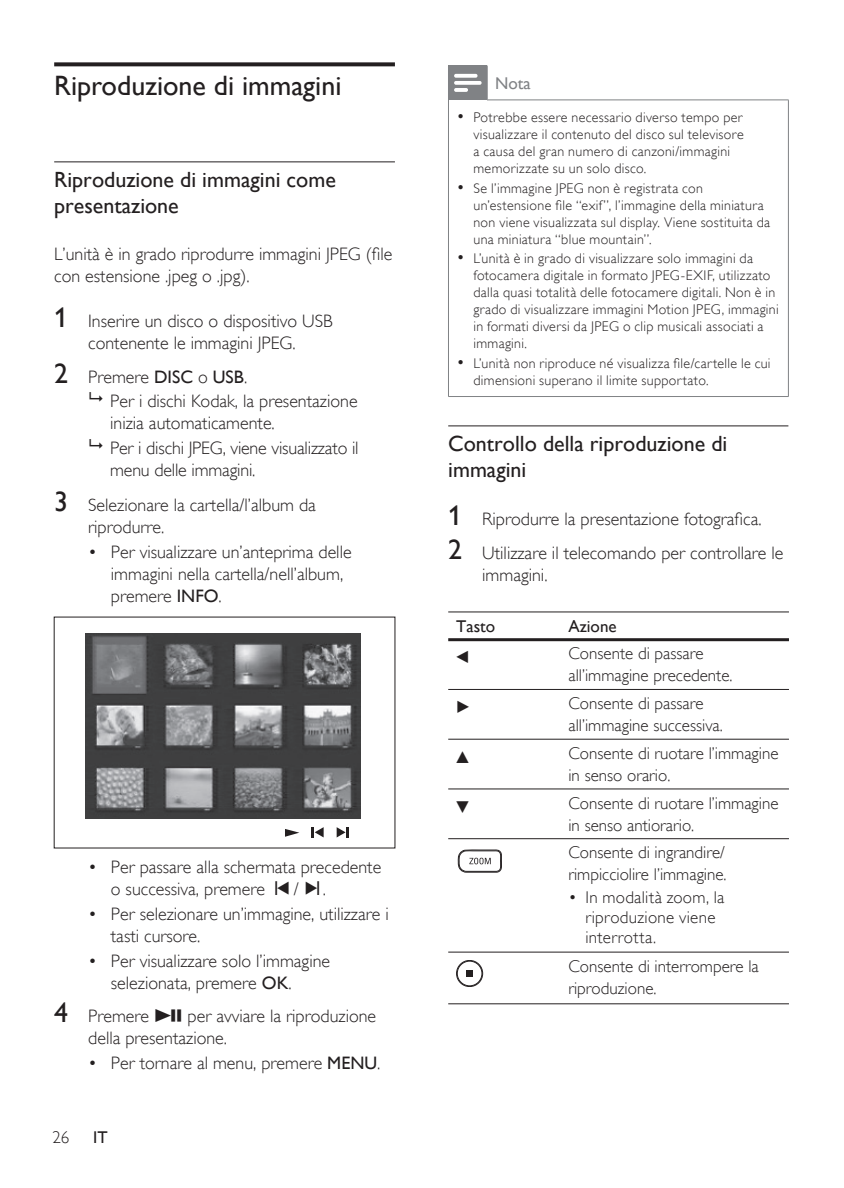
<style>
.page{position:relative;width:844px;height:1188px;background:#fff}
.page>*{position:absolute;margin:0;border:0;box-sizing:border-box;transform-origin:0 0}
.t1{font:28px "Gill Sans Alt One WGL";color:#231f20}
.t2{font:22px/26px "Gill Sans Alt One WGL";color:#231f20}
.t3{font:18px/22px "Gill Sans Alt One WGL Light";color:#231f20}
.t4{font:17px/22px "Gill Sans Alt One WGL Light";color:#231f20}
.t5{font:17px/20px "Gill Sans Alt One WGL Light";letter-spacing:.02em;color:#231f20}
.t6{font:17px "Gill Sans Alt One WGL";color:#231f20}
.t7{font:17px "Gill Sans Alt One WGL";color:#808285}
.t8{font:17px "Sony PS Common";color:#231f20}
.t9{font:14px/17px "Gill Sans Alt One WGL Light";letter-spacing:.025em;color:#231f20}
.s1{font-family:"Gill Sans Alt One WGL";font-size:28px}
.s2{font-family:"Gill Sans Alt One WGL"}
.s3{font-family:"Sony PS Common"}
.s4{font-size:17px}
</style>
<div class="page">
<svg style="left:54px;top:62px;width:341px;height:4px"></svg>
<hr style="left:54px;top:161px;width:341px;height:1px;background:#231f20">
<svg style="left:85px;top:633px;width:276px;height:205px"></svg>
<img style="left:86px;top:633px;width:274px;height:185px">
<svg style="left:285px;top:829px;width:14px;height:8px"></svg>
<svg style="left:312px;top:827px;width:12px;height:10px"></svg>
<svg style="left:337px;top:827px;width:12px;height:10px"></svg>
<hr style="left:448px;top:425px;width:340px;height:1px;background:#231f20">
<div style="left:448px;top:66px;width:39px;height:34px;background:#808285"></div>
<hr style="left:487px;top:66px;width:1px;height:34px;background:#808285">
<hr style="left:487px;top:100px;width:302px;height:1px;background:#808285">
<hr style="left:448px;top:100px;width:1px;height:296px;background:#808285">
<hr style="left:788px;top:100px;width:1px;height:296px;background:#808285">
<hr style="left:448px;top:396px;width:341px;height:1px;background:#808285">
<svg style="left:454px;top:74px;width:28px;height:18px"></svg>
<hr style="left:448px;top:611px;width:341px;height:1px;background:#231f20">
<hr style="left:448px;top:689px;width:341px;height:1px;background:#231f20">
<hr style="left:448px;top:739px;width:341px;height:1px;background:#231f20">
<hr style="left:448px;top:788px;width:341px;height:1px;background:#231f20">
<hr style="left:448px;top:838px;width:341px;height:1px;background:#231f20">
<hr style="left:448px;top:952px;width:341px;height:1px;background:#231f20">
<hr style="left:448px;top:1003px;width:341px;height:1px;background:#231f20">
<hr style="left:448px;top:638px;width:341px;height:3px;background:#231f20">
<svg style="left:458px;top:850px;width:44px;height:22px"></svg>
<div style="left:456px;top:960px;width:27px;height:27px;border:1px solid #231f20;border-radius:50%"></div>
<div style="left:457px;top:961px;width:25px;height:25px;border:1px solid #231f20;border-radius:50%"></div>
<div style="left:466px;top:970px;width:7px;height:7px;background:#231f20"></div>
<h1 class="t1" style="left:54px;top:69px;width:289px">Riproduzione di immagini</h1>
<p class="t2" style="left:54px;top:166px;width:283px">Riproduzione di immagini come presentazione</p>
<p class="t3" style="left:54px;top:243px;width:340px">L’unità è in grado riprodurre immagini JPEG (file con estensione .jpeg o .jpg).</p>
<p class="t3" style="left:54px;top:310px;width:280px;text-align:center"><span class="s1">1</span> Inserire un disco o dispositivo USB contenente le immagini JPEG.</p>
<p class="t3" style="left:110px;top:365px;width:249px;line-height:23.8px;text-indent:-56px"><span class="s1">2</span> Premere <span class="s2">DISC</span> o <span class="s2">USB</span>.<br>Per i dischi Kodak, la presentazione</p>
<p class="t3" style="left:110px;top:410px;width:250px;line-height:25.4px">inizia automaticamente.<br>Per i dischi JPEG, viene visualizzato il</p>
<p class="t3" style="left:54px;top:452px;width:263px;line-height:35px;text-align:center">menu delle immagini.<br><span class="s1">3</span> Selezionare la cartella/l’album da</p>
<p class="t3" style="left:88px;top:516px;width:78px">riprodurre.</p>
<p class="t3" style="left:111px;top:541px;width:242px;text-indent:-23px">• Per visualizzare un’anteprima delle immagini nella cartella/nell’album, premere <span class="s2">INFO</span>.</p>
<p class="t3" style="left:111px;top:856px;width:272px;text-indent:-23px">• Per passare alla schermata precedente o successiva, premere</p>
<p class="t3" style="left:294px;top:878px;width:7px">/</p>
<p class="t3" style="left:323px;top:878px;width:5px">.</p>
<p class="t3" style="left:111px;top:903px;width:279px;text-indent:-23px">• Per selezionare un’immagine, utilizzare i tasti cursore.</p>
<p class="t3" style="left:111px;top:950px;width:221px;text-indent:-23px">• Per visualizzare solo l’immagine selezionata, premere <span class="s2">OK</span>.</p>
<p class="t3" style="left:88px;top:1005px;width:290px;text-indent:-34px"><span class="s1">4</span> Premere <span class="s3">u</span> per avviare la riproduzione della presentazione.</p>
<p class="t3" style="left:88px;top:1052px;width:294px">• Per tornare al menu, premere <span class="s2">MENU</span>.</p>
<p class="t4" style="left:52px;top:1127px;width:18px">26</p>
<p class="t6" style="left:93px;top:1128px;width:16px">IT</p>
<p class="t7" style="left:495px;top:73px;width:37px">Nota</p>
<p class="t9" style="left:473px;top:109px;width:272px;text-indent:-17px"><span class="s4">•</span> Potrebbe essere necessario diverso tempo per visualizzare il contenuto del disco sul televisore a causa del gran numero di canzoni/immagini memorizzate su un solo disco.</p>
<p class="t9" style="left:473px;top:179px;width:298px;text-indent:-17px"><span class="s4">•</span> Se l’immagine JPEG non è registrata con un’estensione file “exif”, l’immagine della miniatura non viene visualizzata sul display. Viene sostituita da una miniatura “blue mountain”.</p>
<p class="t9" style="left:473px;top:250px;width:307px;text-indent:-17px"><span class="s4">•</span> L’unità è in grado di visualizzare solo immagini da fotocamera digitale in formato JPEG-EXIF, utilizzato dalla quasi totalità delle fotocamere digitali. Non è in grado di visualizzare immagini Motion JPEG, immagini in formati diversi da JPEG o clip musicali associati a immagini.</p>
<p class="t9" style="left:473px;top:355px;width:299px;text-indent:-17px"><span class="s4">•</span> L’unità non riproduce né visualizza file/cartelle le cui dimensioni superano il limite supportato.</p>
<p class="t2" style="left:448px;top:430px;width:281px">Controllo della riproduzione di immagini</p>
<p class="t3" style="left:448px;top:503px;width:337px;line-height:33.4px"><span class="s1">1</span> Riprodurre la presentazione fotografica.<br><span class="s1">2</span> Utilizzare il telecomando per controllare le</p>
<p class="t3" style="left:482px;top:564px;width:67px">immagini.</p>
<p class="t6" style="left:456px;top:616px;width:41px">Tasto</p>
<p class="t6" style="left:568px;top:616px;width:50px">Azione</p>
<p class="t8" style="left:456px;top:647px;width:15px">b</p>
<p class="t4" style="left:568px;top:643px;width:166px">Consente di passare all’immagine precedente.</p>
<p class="t8" style="left:456px;top:697px;width:15px">B</p>
<p class="t4" style="left:568px;top:692px;width:156px">Consente di passare all’immagine successiva.</p>
<p class="t8" style="left:456px;top:747px;width:14px">v</p>
<p class="t4" style="left:568px;top:742px;width:212px">Consente di ruotare l’immagine in senso orario.</p>
<p class="t8" style="left:456px;top:797px;width:14px">V</p>
<p class="t4" style="left:568px;top:792px;width:212px">Consente di ruotare l’immagine in senso antiorario.</p>
<p class="t4" style="left:568px;top:842px;width:160px">Consente di ingrandire/ rimpicciolire l’immagine.</p>
<p class="t5" style="left:585px;top:888px;width:141px;text-indent:-17px">• In modalità zoom, la riproduzione viene interrotta.</p>
<p class="t4" style="left:568px;top:955px;width:192px">Consente di interrompere la riproduzione.</p>
</div>
